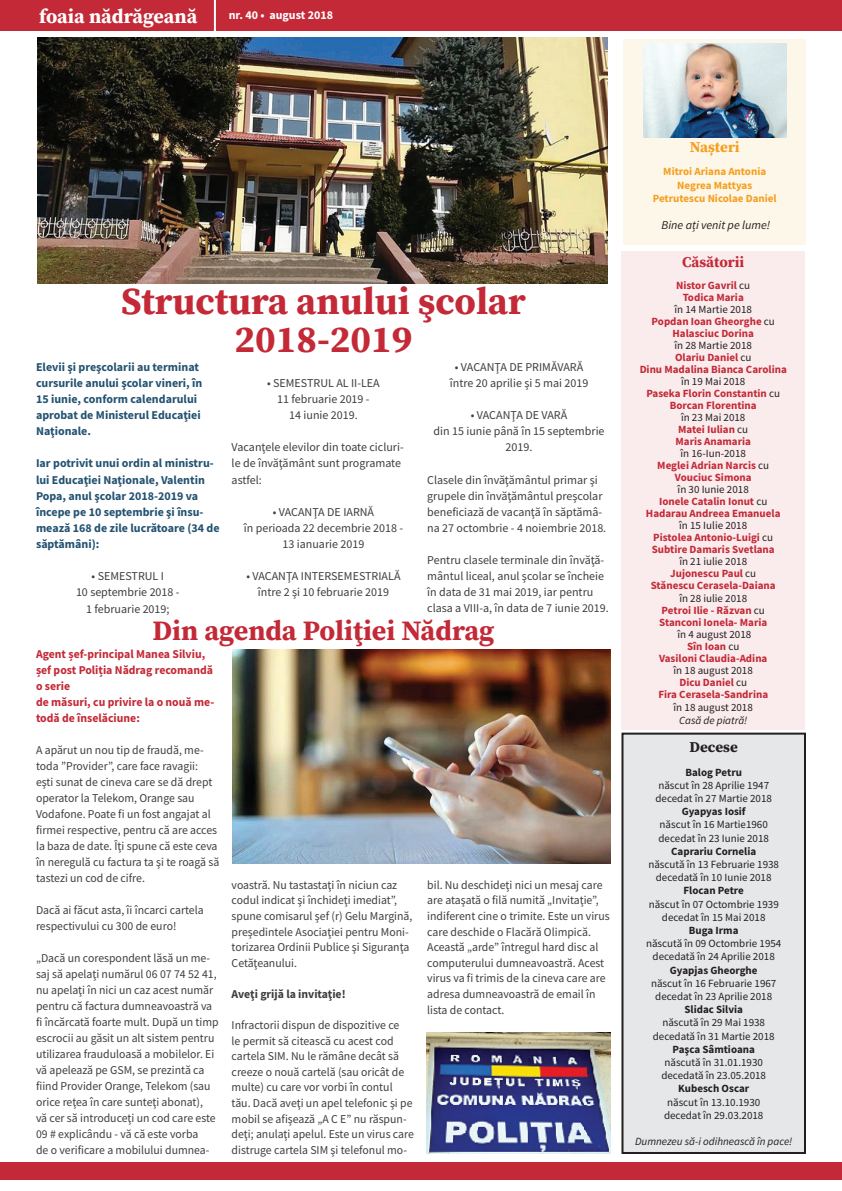
<style>
.page{position:relative;width:842px;height:1191px;background:#fff}
.page>*{position:absolute;margin:0;border:0;box-sizing:border-box;transform-origin:0 0}
.t1{font:700 38px/37.7px "Source Serif Pro";color:#c32936;text-align:center}
.t2{font:700 28px "Source Serif Pro";color:#c32936}
.t3{font:700 20px "Source Serif Pro";letter-spacing:-.005em;color:#fff}
.t4{font:700 15px "Source Serif Pro";color:#c32936}
.t5{font:700 15px "Source Serif Pro";color:#f59e1d}
.t6{font:700 15px "Source Serif Pro";color:#231f20}
.t7{font:12px/16px "Source Sans Pro";color:#3e3e3f}
.t8{font:700 12px/16.1px "Source Sans Pro";color:#235272}
.t9{font:700 12px/16px "Source Sans Pro";color:#c32936}
.t10{font:700 12px "Source Sans Pro";color:#3e3e3f}
.t11{font:italic 12px "Source Sans Pro";color:#231f20}
.t12{font:700 12px "Source Sans Pro";color:#fff}
.t13{font:700 11px/12px "Source Sans Pro";color:#c32936;text-align:center}
.t14{font:11px/13.2px "Source Sans Pro";color:#231f20;text-align:center}
.t15{font:700 11px "Source Sans Pro";color:#231f20}
.t16{font:700 11px/13.2px "Source Sans Pro";color:#f59e1d;text-align:center}
.t17{font:italic 11px "Source Sans Pro";color:#231f20}
.s1{font-weight:400;color:#231f20}
</style>
<div class="page">
<div style="left:622px;top:733px;width:183px;height:420px;background:#e6e7e9"></div>
<div style="left:621px;top:732px;width:185px;height:422px;border:2px solid #231f20"></div>
<div style="left:621px;top:251px;width:184px;height:478px;background:#faebed"></div>
<div style="left:623px;top:39px;width:183px;height:205px;background:#fdf7e9"></div>
<img style="left:643px;top:43px;width:143px;height:94px">
<div style="left:0;top:1162px;width:842px;height:17px;background:#c32936"></div>
<div style="left:0;top:0;width:842px;height:30px;background:#c32936"></div>
<hr style="left:214px;top:0;width:2px;height:33px;background:#fff">
<img style="left:427px;top:1032px;width:183px;height:122px">
<img style="left:232px;top:649px;width:379px;height:214px">
<img style="left:37px;top:37px;width:571px;height:246px">
<h3 class="t3" style="left:39px;top:2px;width:160px">foaia nădrăgeană</h3>
<p class="t12" style="left:229px;top:7px;width:106px">nr. 40 • august 2018</p>
<h1 class="t1" style="left:121px;top:282px;width:406px">Structura anului şcolar<br>2018-2019</h1>
<p class="t8" style="left:36px;top:358px;width:168px">Elevii şi preşcolarii au terminat cursurile anului şcolar vineri, în<br>15 iunie, conform calendarului aprobat de Ministerul Educaţiei<br>Naţionale.</p>
<p class="t8" style="left:36px;top:455px;width:185px">Iar potrivit unui ordin al ministru&shy;lui Educaţiei Naţionale, Valentin<br>Popa, anul şcolar 2018-2019 va începe pe 10 septembrie şi însu&shy;mează 168 de zile lucrătoare (34 de săptămâni):</p>
<p class="t7" style="left:76px;top:568px;width:105px;text-align:center">• SEMESTRUL I<br>10 septembrie 2018 -<br>1 februarie 2019;</p>
<p class="t7" style="left:450px;top:358px;width:140px;text-align:center">• VACANŢA DE PRIMĂVARĂ între 20 aprilie şi 5 mai 2019</p>
<p class="t7" style="left:434px;top:407px;width:172px;text-align:center">• VACANŢA DE VARĂ<br>din 15 iunie până în 15 septembrie<br>2019.</p>
<p class="t7" style="left:427px;top:471px;width:181px">Clasele din învăţământul primar şi grupele din învăţământul preşcolar beneficiază de vacanţă în săptămâ&shy;na 27 octombrie - 4 noiembrie 2018.</p>
<p class="t7" style="left:427px;top:552px;width:183px">Pentru clasele terminale din învăţă&shy;mântul liceal, anul şcolar se încheie în data de 31 mai 2019, iar pentru clasa a VIII-a, în data de 7 iunie 2019.</p>
<p class="t7" style="left:267px;top:375px;width:114px;text-align:center">• SEMESTRUL AL II-LEA<br>11 februarie 2019 -<br>14 iunie 2019.</p>
<p class="t7" style="left:232px;top:439px;width:174px">Vacanţele elevilor din toate cicluri&shy;le de învăţământ sunt programate astfel:</p>
<p class="t7" style="left:244px;top:503px;width:161px;text-align:center">• VACANŢA DE IARNĂ<br>în perioada 22 decembrie 2018 -<br>13 ianuarie 2019</p>
<p class="t7" style="left:246px;top:568px;width:156px;text-align:center">• VACANŢA INTERSEMESTRIALĂ între 2 şi 10 februarie 2019</p>
<h2 class="t2" style="left:152px;top:611px;width:343px">Din agenda Poliţiei Nădrag</h2>
<p class="t9" style="left:36px;top:646px;width:180px">Agent șef-principal Manea Silviu, șef post Poliția Nădrag recomandă o serie<br>de măsuri, cu privire la o nouă me&shy;todă de înselăciune:</p>
<p class="t7" style="left:36px;top:742px;width:185px">A apărut un nou tip de fraudă, me&shy;toda ”Provider”, care face ravagii:<br>eşti sunat de cineva care se dă drept operator la Telekom, Orange sau Vodafone. Poate fi un fost angajat al firmei respective, pentru că are acces la baza de date. Îţi spune că este ceva în neregulă cu factura ta şi te roagă să tastezi un cod de cifre.</p>
<p class="t7" style="left:36px;top:902px;width:169px">Dacă ai făcut asta, îi încarci cartela respectivului cu 300 de euro!</p>
<p class="t7" style="left:36px;top:950px;width:184px">„Dacă un corespondent lăsă un me&shy;saj să apelaţi numărul 06 07 74 52 41, nu apelaţi în nici un caz acest număr pentru că factura dumneavoastră va fi încărcată foarte mult. După un timp escrocii au găsit un alt sistem pentru utilizarea frauduloasă a mobilelor. Ei vă apelează pe GSM, se prezintă ca fiind Provider Orange, Telekom (sau orice reţea în care sunteţi abonat),<br>vă cer să introduceţi un cod care este 09 # explicându - vă că este vorba<br>de o verificare a mobilului dumnea-</p>
<p class="t7" style="left:232px;top:877px;width:182px;line-height:15.6px">voastră. Nu tastastaţi în niciun caz codul indicat şi închideţi imediat”, spune comisarul şef (r) Gelu Margină, preşedintele Asociaţiei pentru Moni&shy;torizarea Ordinii Publice şi Siguranţa Cetăţeanului.</p>
<p class="t10" style="left:232px;top:985px;width:116px">Aveţi grijă la invitaţie!</p>
<p class="t7" style="left:232px;top:1017px;width:184px;line-height:15.6px">Infractorii dispun de dispozitive ce<br>le permit să citească cu acest cod cartela SIM. Nu le rămâne decât să creeze o nouă cartelă (sau oricât de multe) cu care vor vorbi în contul tău. Dacă aveţi un apel telefonic şi pe mobil se afişează „A C E” nu răspun&shy;deţi; anulaţi apelul. Este un virus care distruge cartela SIM şi telefonul mo-</p>
<p class="t7" style="left:427px;top:877px;width:184px;line-height:15.6px">bil. Nu deschideţi nici un mesaj care are ataşată o filă numită „Invitaţie”, indiferent cine o trimite. Este un virus care deschide o Flacără Olimpică.<br>Această „arde” întregul hard disc al computerului dumneavoastră. Acest virus va fi trimis de la cineva care are adresa dumneavoastră de email în lista de contact.</p>
<p class="t5" style="left:690px;top:137px;width:51px">Nașteri</p>
<p class="t16" style="left:653px;top:165px;width:126px">Mitroi Ariana Antonia<br>Negrea Mattyas<br>Petrutescu Nicolae Daniel</p>
<p class="t11" style="left:661px;top:218px;width:110px">Bine ați venit pe lume!</p>
<p class="t4" style="left:682px;top:252px;width:64px">Căsătorii</p>
<p class="t13" style="left:676px;top:279px;width:76px">Nistor Gavril <span class="s1">cu<br></span>Todica Maria</p>
<p class="t13" style="left:651px;top:303px;width:125px"><span class="s1">în 14 Martie 2018<br></span>Popdan Ioan Gheorghe <span class="s1">cu<br></span>Halasciuc Dorina</p>
<p class="t13" style="left:640px;top:339px;width:149px"><span class="s1">în 28 Martie 2018<br></span>Olariu Daniel <span class="s1">cu<br></span>Dinu Madalina Bianca Carolina</p>
<p class="t13" style="left:646px;top:375px;width:135px"><span class="s1">în 19 Mai 2018<br></span>Paseka Florin Constantin <span class="s1">cu<br></span>Borcan Florentina</p>
<p class="t13" style="left:675px;top:411px;width:77px"><span class="s1">în 23 Mai 2018<br></span>Matei Iulian <span class="s1">cu<br></span>Maris Anamaria</p>
<p class="t13" style="left:657px;top:447px;width:113px"><span class="s1">în 16-Iun-2018<br></span>Meglei Adrian Narcis <span class="s1">cu<br></span>Vouciuc Simona</p>
<p class="t13" style="left:646px;top:483px;width:136px"><span class="s1">în 30 Iunie 2018<br></span>Ionele Catalin Ionut <span class="s1">cu<br></span>Hadarau Andreea Emanuela</p>
<p class="t13" style="left:652px;top:519px;width:124px"><span class="s1">în 15 Iulie 2018<br></span>Pistolea Antonio-Luigi <span class="s1">cu<br></span>Subtire Damaris Svetlana</p>
<p class="t13" style="left:651px;top:555px;width:126px"><span class="s1">în 21 iulie 2018<br></span>Jujonescu Paul <span class="s1">cu<br></span>Stănescu Cerasela-Daiana</p>
<p class="t13" style="left:659px;top:591px;width:109px"><span class="s1">în 28 iulie 2018<br></span>Petroi Ilie - Răzvan <span class="s1">cu<br></span>Stanconi Ionela- Maria</p>
<p class="t13" style="left:659px;top:627px;width:110px"><span class="s1">în 4 august 2018<br></span>Sîn Ioan <span class="s1">cu<br></span>Vasiloni Claudia-Adina</p>
<p class="t13" style="left:658px;top:663px;width:111px"><span class="s1">în 18 august 2018<br></span>Dicu Daniel <span class="s1">cu<br></span>Fira Cerasela-Sandrina</p>
<p class="t14" style="left:674px;top:700px;width:81px">în 18 august 2018</p>
<p class="t17" style="left:679px;top:713px;width:70px">Casă de piatră!</p>
<p class="t6" style="left:689px;top:737px;width:50px">Decese</p>
<p class="t15" style="left:685px;top:764px;width:58px">Balog Petru</p>
<p class="t14" style="left:655px;top:778px;width:118px;text-align:left">născut în 28 Aprilie 1947 decedat în 27 Martie 2018</p>
<p class="t15" style="left:682px;top:804px;width:65px">Gyapyas Iosif</p>
<p class="t14" style="left:658px;top:818px;width:112px;text-align:left">născut în 16 Martie1960 decedat în 23 Iunie 2018</p>
<p class="t15" style="left:671px;top:843px;width:87px">Caprariu Cornelia</p>
<p class="t14" style="left:648px;top:857px;width:132px">născută în 13 Februarie 1938 decedată în 10 Iunie 2018</p>
<p class="t15" style="left:683px;top:883px;width:62px">Flocan Petre</p>
<p class="t14" style="left:649px;top:897px;width:132px">născut în 07 Octombrie 1939 decedat în 15 Mai 2018</p>
<p class="t15" style="left:689px;top:923px;width:51px">Buga Irma</p>
<p class="t14" style="left:646px;top:937px;width:137px">născută în 09 Octombrie 1954 decedată în 24 Aprilie 2018</p>
<p class="t15" style="left:670px;top:962px;width:89px">Gyapjas Gheorghe</p>
<p class="t14" style="left:651px;top:976px;width:127px">născut în 16 Februarie 1967 decedat în 23 Aprilie 2018</p>
<p class="t15" style="left:684px;top:1002px;width:60px">Slidac Silvia</p>
<p class="t14" style="left:653px;top:1016px;width:123px">născută în 29 Mai 1938 decedată în 31 Martie 2018</p>
<p class="t15" style="left:672px;top:1041px;width:84px">Paşca Sâmtioana</p>
<p class="t14" style="left:661px;top:1055px;width:106px;text-align:left">născută în 31.01.1930 decedată în 23.05.2018</p>
<p class="t15" style="left:678px;top:1081px;width:72px">Kubesch Oscar</p>
<p class="t14" style="left:664px;top:1095px;width:101px;text-align:left">născut în 13.10.1930 decedat în 29.03.2018</p>
<p class="t17" style="left:635px;top:1134px;width:159px">Dumnezeu să-i odihnească în pace!</p>
</div>
